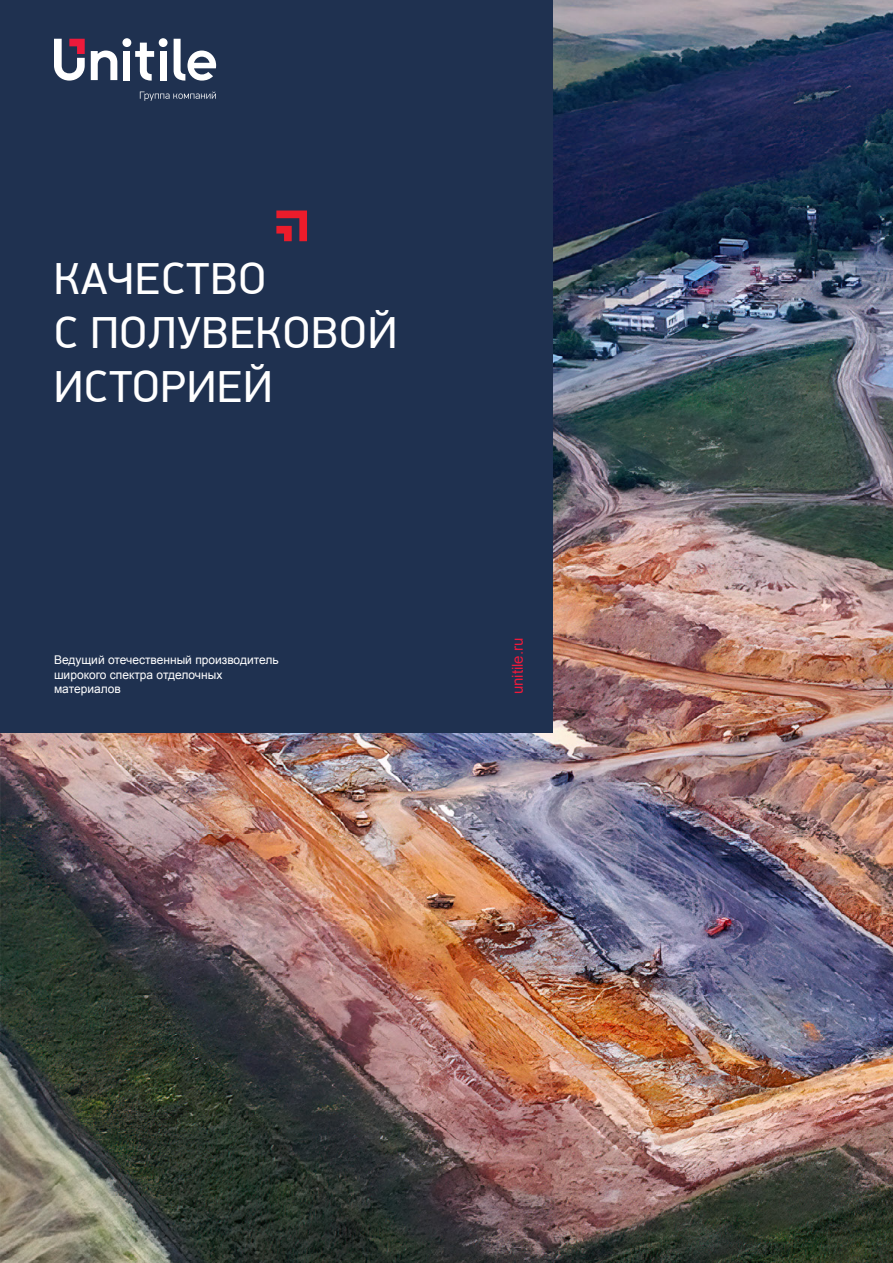
<style>
.page{position:relative;width:893px;height:1263px;background:#fff}
.page>*{position:absolute;margin:0;border:0;box-sizing:border-box;transform-origin:0 0}
.t1{font:45px/54px "PF Din Display Pro";letter-spacing:.025em;color:#fff}
.t2{font:15px "Arial";color:#ed1a3b}
.t3{font:12px/14.4px "Arial";color:#fff}
</style>
<div class="page">
<img style="left:0;top:0;width:893px;height:1263px">
<div style="left:0;top:0;width:553px;height:733px;background:#1f3150"></div>
<svg style="left:276px;top:211px;width:31px;height:30px"></svg>
<svg style="left:135px;top:43px;width:19px;height:38px"></svg>
<div style="left:159px;top:38px;width:9px;height:9px;background:#fff;border-radius:50%"></div>
<div style="left:122px;top:38px;width:9px;height:9px;background:#fff;border-radius:50%"></div>
<div style="left:123px;top:51px;width:7px;height:29px;background:#fff"></div>
<div style="left:160px;top:51px;width:7px;height:29px;background:#fff"></div>
<svg style="left:91px;top:51px;width:26px;height:29px"></svg>
<svg style="left:54px;top:39px;width:31px;height:42px"></svg>
<svg style="left:174px;top:39px;width:42px;height:42px"></svg>
<svg style="left:140px;top:92px;width:76px;height:9px"></svg>
<h1 class="t1" style="left:54px;top:253px;width:345px">КАЧЕСТВО<br>С ПОЛУВЕКОВОЙ<br>ИСТОРИЕЙ</h1>
<p class="t3" style="left:54px;top:653px;width:226px">Ведущий отечественный производитель широкого спектра отделочных материалов</p>
<p class="t2" style="left:508px;top:694px;width:58px;rotate:-90deg">unitile.ru</p>
</div>
